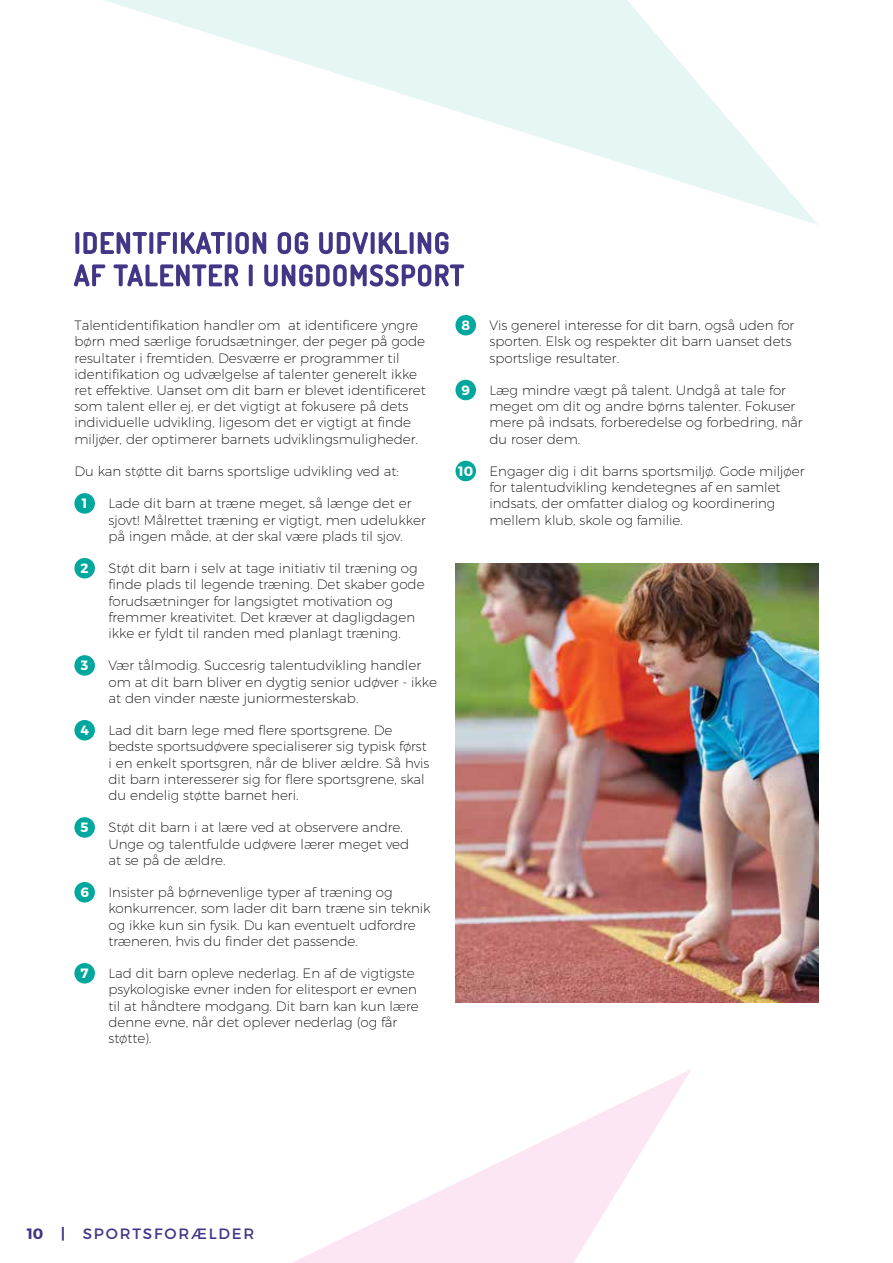
<style>
.page{position:relative;width:893px;height:1263px;background:#fff}
.page>*{position:absolute;margin:0;border:0;box-sizing:border-box;transform-origin:0 0}
.t1{font:15px "Montserrat";letter-spacing:.12em;color:#443687}
.t2{font:200 13.5px/16.2px "Montserrat";color:#000}
.t3{font:700 13.5px "Montserrat";color:#fff}
.s1{font-weight:700;color:#fff}
.s2{font-weight:700}
</style>
<div class="page">
<div style="left:74px;top:493px;width:21px;height:21px;background:#00a79e;border-radius:50%"></div>
<div style="left:74px;top:558px;width:21px;height:20px;background:#00a79e;border-radius:50%"></div>
<div style="left:74px;top:655px;width:21px;height:21px;background:#00a79e;border-radius:50%"></div>
<div style="left:74px;top:720px;width:21px;height:20px;background:#00a79e;border-radius:50%"></div>
<div style="left:74px;top:817px;width:21px;height:21px;background:#00a79e;border-radius:50%"></div>
<div style="left:74px;top:882px;width:21px;height:20px;background:#00a79e;border-radius:50%"></div>
<div style="left:74px;top:963px;width:21px;height:20px;background:#00a79e;border-radius:50%"></div>
<div style="left:455px;top:315px;width:21px;height:20px;background:#00a79e;border-radius:50%"></div>
<div style="left:455px;top:380px;width:21px;height:20px;background:#00a79e;border-radius:50%"></div>
<div style="left:455px;top:461px;width:21px;height:20px;background:#00a79e;border-radius:50%"></div>
<svg style="left:104px;top:0;width:714px;height:225px"></svg>
<svg style="left:73px;top:219px;width:392px;height:68px"></svg>
<img style="left:455px;top:563px;width:364px;height:439px">
<svg style="left:292px;top:1069px;width:400px;height:194px"></svg>
<p class="t2" style="left:74px;top:317px;width:353px">Talentidentifikation handler om at identificere yngre børn med særlige forudsætninger, der peger på gode resultater i fremtiden. Desværre er programmer til identifikation og udvælgelse af talenter generelt ikke ret effektive. Uanset om dit barn er blevet identificeret som talent eller ej, er det vigtigt at fokusere på dets individuelle udvikling, ligesom det er vigtigt at finde miljøer, der optimerer barnets udviklingsmuligheder.</p>
<p class="t2" style="left:74px;top:463px;width:326px">Du kan støtte dit barns sportslige udvikling ved at:</p>
<p class="t3" style="left:82px;top:495px;width:7px">1</p>
<p class="t2" style="left:108px;top:495px;width:319px">Lade dit barn at træne meget, så længe det er sjovt! Målrettet træning er vigtigt, men udelukker på ingen måde, at der skal være plads til sjov.</p>
<p class="t3" style="left:81px;top:560px;width:10px">2</p>
<p class="t2" style="left:108px;top:560px;width:318px">Støt dit barn i selv at tage initiativ til træning og finde plads til legende træning. Det skaber gode forudsætninger for langsigtet motivation og fremmer kreativitet. Det kræver at dagligdagen ikke er fyldt til randen med planlagt træning.</p>
<p class="t3" style="left:81px;top:657px;width:9px">3</p>
<p class="t2" style="left:108px;top:657px;width:330px">Vær tålmodig. Succesrig talentudvikling handler om at dit barn bliver en dygtig senior udøver - ikke at den vinder næste juniormesterskab.</p>
<p class="t3" style="left:80px;top:722px;width:10px">4</p>
<p class="t2" style="left:108px;top:722px;width:322px">Lad dit barn lege med flere sportsgrene. De bedste sportsudøvere specialiserer sig typisk først i en enkelt sportsgren, når de bliver ældre. Så hvis dit barn interesserer sig for flere sportsgrene, skal du endelig støtte barnet heri.</p>
<p class="t3" style="left:81px;top:819px;width:10px">5</p>
<p class="t2" style="left:108px;top:819px;width:302px">Støt dit barn i at lære ved at observere andre.<br>Unge og talentfulde udøvere lærer meget ved at se på de ældre.</p>
<p class="t3" style="left:80px;top:884px;width:10px">6</p>
<p class="t2" style="left:108px;top:884px;width:324px">Insister på børnevenlige typer af træning og konkurrencer, som lader dit barn træne sin teknik og ikke kun sin fysik. Du kan eventuelt udfordre træneren, hvis du finder det passende.</p>
<p class="t3" style="left:81px;top:965px;width:10px">7</p>
<p class="t2" style="left:108px;top:965px;width:312px">Lad dit barn opleve nederlag. En af de vigtigste psykologiske evner inden for elitesport er evnen til at håndtere modgang. Dit barn kan kun lære denne evne, når det oplever nederlag (og får støtte).</p>
<p class="t3" style="left:461px;top:317px;width:10px">8</p>
<p class="t2" style="left:489px;top:317px;width:306px">Vis generel interesse for dit barn, også uden for sporten. Elsk og respekter dit barn uanset dets sportslige resultater.</p>
<p class="t3" style="left:461px;top:381px;width:10px">9</p>
<p class="t2" style="left:489px;top:382px;width:315px">Læg mindre vægt på talent. Undgå at tale for meget om dit og andre børns talenter. Fokuser mere på indsats, forberedelse og forbedring, når du roser dem.</p>
<p class="t2" style="left:489px;top:463px;width:316px;text-indent:-31px"><span class="s1">10</span> Engager dig i dit barns sportsmiljø. Gode miljøer for talentudvikling kendetegnes af en samlet indsats, der omfatter dialog og koordinering mellem klub, skole og familie.</p>
<p class="t1" style="left:27px;top:1225px;width:229px"><span class="s2">10 |</span> SPORTSFORÆLDER</p>
</div>
